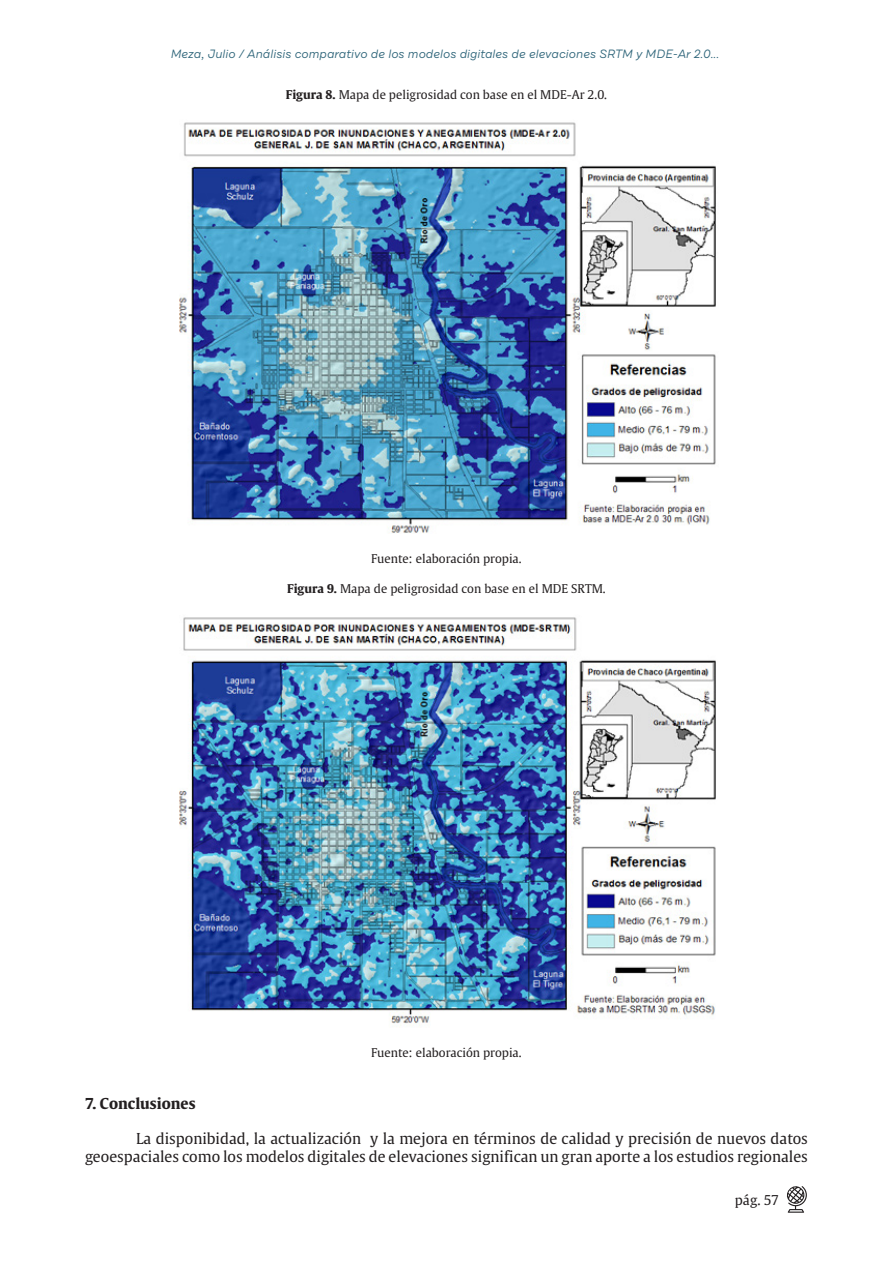
<style>
.page{position:relative;width:893px;height:1263px;background:#fff}
.page>*{position:absolute;margin:0;border:0;box-sizing:border-box;transform-origin:0 0}
.Parrafo{font:15px/18px "Gulliver";color:#231f20;text-align:right}
.ParrafoT1{font:700 15px "Gulliver";color:#231f20}
.t1{font:13.5px "Gulliver";color:#231f20}
.Epigrafe{font:12px "Gulliver";color:#231f20}
.t2{font:italic 12px "Draft B";color:#30667b}
.s1{font-weight:700}
</style>
<div class="page">
<svg style="left:787px;top:1186px;width:20px;height:27px"></svg>
<img style="left:179px;top:122px;width:537px;height:411px">
<img style="left:179px;top:617px;width:537px;height:411px">
<p class="t2" style="left:171px;top:46px;width:550px">Meza, Julio / Análisis comparativo de los modelos digitales de elevaciones SRTM y MDE-Ar 2.0...</p>
<p class="Epigrafe" style="left:286px;top:87px;width:323px"><span class="s1">Figura 8.</span> Mapa de peligrosidad con base en el MDE-Ar 2.0.</p>
<p class="Epigrafe" style="left:371px;top:551px;width:152px">Fuente: elaboración propia.</p>
<p class="Epigrafe" style="left:287px;top:582px;width:320px"><span class="s1">Figura 9.</span> Mapa de peligrosidad con base en el MDE SRTM.</p>
<p class="Epigrafe" style="left:371px;top:1045px;width:152px">Fuente: elaboración propia.</p>
<p class="ParrafoT1" style="left:85px;top:1094px;width:112px">7. Conclusiones</p>
<p class="Parrafo" style="left:85px;top:1130px;width:724px">La disponibidad, la actualización y la mejora en términos de calidad y precisión de nuevos datos geoespaciales como los modelos digitales de elevaciones significan un gran aporte a los estudios regionales</p>
<p class="t1" style="left:735px;top:1191px;width:46px">pág. 57</p>
</div>
